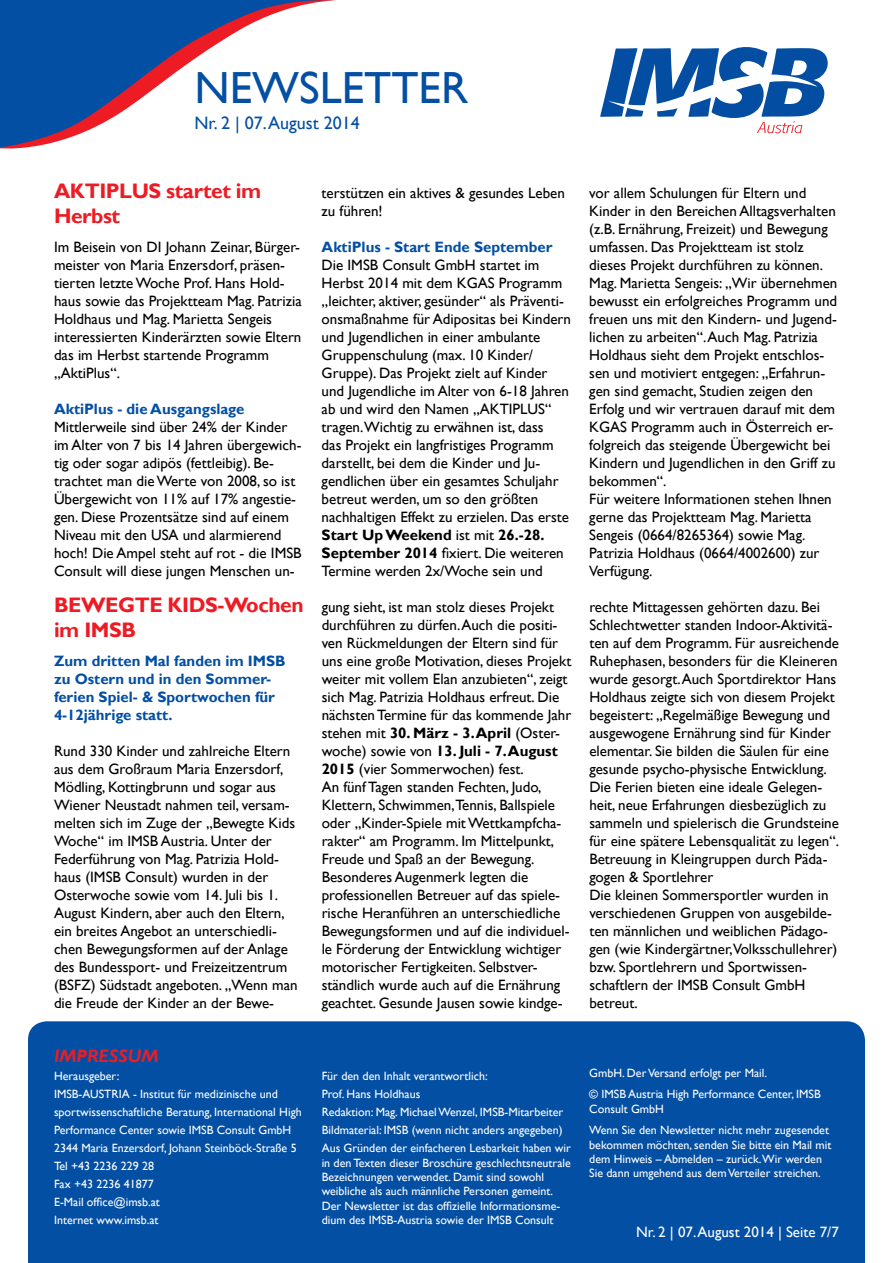
<style>
.page{position:relative;width:893px;height:1263px;background:#fff}
.page>*{position:absolute;margin:0;border:0;box-sizing:border-box;transform-origin:0 0}
.t1{font:45px "Gill Sans";color:#034fa3}
.t2{font:700 21px/25.2px "Gill Sans";letter-spacing:-.02em;color:#ed1c24}
.t3{font:18px "Gill Sans";color:#034fa3}
.t4{font:italic 700 18px "Gill Sans";color:#ed1c24}
.t5{font:15px/18px "Gill Sans";color:#000}
.t6{font:700 15px/18px "Gill Sans";color:#034fa3}
.t7{font:15px "Gill Sans";color:#fff}
.t8{font:12px/18px "Gill Sans";color:#fff}
.s1{font-weight:700}
</style>
<div class="page">
<svg style="left:0;top:0;width:336px;height:149px"></svg>
<svg style="left:600px;top:47px;width:228px;height:86px"></svg>
<div style="left:28px;top:1021px;width:837px;height:242px;background:#034fa3"></div>
<h1 class="t1" style="left:195px;top:62px;width:63px">Newsletter</h1>
<p class="t3" style="left:195px;top:112px;width:167px">Nr. 2 | 07. August 2014</p>
<h2 class="t2" style="left:54px;top:179px;width:209px">AKTIPLUS startet im<br>Herbst</h2>
<p class="t5" style="left:54px;top:238px;width:249px">Im Beisein von DI Johann Zeinar, Bürger&shy;meister von Maria Enzersdorf, präsen&shy;tierten letzte Woche Prof. Hans Hold&shy;haus sowie das Projektteam Mag. Patrizia Holdhaus und Mag. Marietta Sengeis interessierten Kinderärzten sowie Eltern das im Herbst startende Programm „AktiPlus“.</p>
<p class="t6" style="left:54px;top:400px;width:192px">AktiPlus - die Ausgangslage</p>
<p class="t5" style="left:54px;top:418px;width:249px">Mittlerweile sind über 24% der Kinder im Alter von 7 bis 14 Jahren übergewich&shy;tig oder sogar adipös (fettleibig). Be&shy;trachtet man die Werte von 2008, so ist Übergewicht von 11% auf 17% angestie&shy;gen. Diese Prozentsätze sind auf einem Niveau mit den USA und alarmierend hoch! Die Ampel steht auf rot - die IMSB Consult will diese jungen Menschen un-</p>
<p class="t5" style="left:322px;top:184px;width:245px">terstützen ein aktives &amp; gesundes Leben zu führen!</p>
<p class="t6" style="left:322px;top:238px;width:232px">AktiPlus - Start Ende September</p>
<p class="t5" style="left:322px;top:256px;width:251px">Die IMSB Consult GmbH startet im Herbst 2014 mit dem KGAS Programm „leichter, aktiver, gesünder“ als Präventi&shy;onsmaßnahme für Adipositas bei Kindern und Jugendlichen in einer ambulante Gruppenschulung (max. 10 Kinder/ Gruppe). Das Projekt zielt auf Kinder und Jugendliche im Alter von 6-18 Jahren ab und wird den Namen „AKTIPLUS“ tragen.Wichtig zu erwähnen ist, dass<br>das Projekt ein langfristiges Programm darstellt, bei dem die Kinder und Ju&shy;gendlichen über ein gesamtes Schuljahr betreut werden, um so den größten nachhaltigen Effekt zu erzielen. Das erste <span class="s1">Start Up Weekend</span> ist mit <span class="s1">26.-28.<br>September 2014</span> fixiert. Die weiteren Termine werden 2x/Woche sein und</p>
<p class="t5" style="left:589px;top:184px;width:250px">vor allem Schulungen für Eltern und Kinder in den Bereichen Alltagsverhalten (z.B. Ernährung, Freizeit) und Bewegung umfassen. Das Projektteam ist stolz dieses Projekt durchführen zu können.<br>Mag. Marietta Sengeis: „Wir übernehmen bewusst ein erfolgreiches Programm und freuen uns mit den Kindern- und Jugend&shy;lichen zu arbeiten“. Auch Mag. Patrizia Holdhaus sieht dem Projekt entschlos&shy;sen und motiviert entgegen: „Erfahrun&shy;gen sind gemacht, Studien zeigen den Erfolg und wir vertrauen darauf mit dem KGAS Programm auch in Österreich er&shy;folgreich das steigende Übergewicht bei Kindern und Jugendlichen in den Griff zu bekommen“.<br>Für weitere Informationen stehen Ihnen gerne das Projektteam Mag. Marietta Sengeis (0664/8265364) sowie Mag.<br>Patrizia Holdhaus (0664/4002600) zur Verfügung.</p>
<h2 class="t2" style="left:54px;top:593px;width:251px">BEWEGTE KIds-Wochen im IMSB</h2>
<p class="t6" style="left:54px;top:652px;width:233px">Zum dritten Mal fanden im IMSB zu Ostern und in den Sommer&shy;ferien Spiel- &amp; Sportwochen für<br>4-12jährige statt.</p>
<p class="t5" style="left:54px;top:742px;width:245px">Rund 330 Kinder und zahlreiche Eltern aus dem Großraum Maria Enzersdorf, Mödling, Kottingbrunn und sogar aus Wiener Neustadt nahmen teil, versam&shy;melten sich im Zuge der „Bewegte Kids Woche“ im IMSB Austria. Unter der Federführung von Mag. Patrizia Hold&shy;haus (IMSB Consult) wurden in der Osterwoche sowie vom 14. Juli bis 1.<br>August Kindern, aber auch den Eltern, ein breites Angebot an unterschiedli&shy;chen Bewegungsformen auf der Anlage des Bundessport- und Freizeitzentrum (BSFZ) Südstadt angeboten. „Wenn man die Freude der Kinder an der Bewe-</p>
<p class="t5" style="left:322px;top:598px;width:251px">gung sieht, ist man stolz dieses Projekt durchführen zu dürfen. Auch die positi&shy;ven Rückmeldungen der Eltern sind für uns eine große Motivation, dieses Projekt weiter mit vollem Elan anzubieten“, zeigt sich Mag. Patrizia Holdhaus erfreut. Die nächsten Termine für das kommende Jahr stehen mit <span class="s1">30. März - 3. April</span> (Oster&shy;woche) sowie von <span class="s1">13. Juli - 7. August 2015</span> (vier Sommerwochen) fest.<br>An fünf Tagen standen Fechten, Judo, Klettern, Schwimmen,Tennis, Ballspiele oder „Kinder-Spiele mit Wettkampfcha&shy;rakter“ am Programm. Im Mittelpunkt, Freude und Spaß an der Bewegung.<br>Besonderes Augenmerk legten die professionellen Betreuer auf das spiele&shy;rische Heranführen an unterschiedliche Bewegungsformen und auf die individuel&shy;le Förderung der Entwicklung wichtiger motorischer Fertigkeiten. Selbstver&shy;ständlich wurde auch auf die Ernährung geachtet. Gesunde Jausen sowie kindge-</p>
<p class="t5" style="left:589px;top:598px;width:251px">rechte Mittagessen gehörten dazu. Bei Schlechtwetter standen Indoor-Aktivitä&shy;ten auf dem Programm. Für ausreichende Ruhephasen, besonders für die Kleineren wurde gesorgt. Auch Sportdirektor Hans Holdhaus zeigte sich von diesem Projekt begeistert: „Regelmäßige Bewegung und ausgewogene Ernährung sind für Kinder elementar. Sie bilden die Säulen für eine gesunde psycho-physische Entwicklung.<br>Die Ferien bieten eine ideale Gelegen&shy;heit, neue Erfahrungen diesbezüglich zu sammeln und spielerisch die Grundsteine für eine spätere Lebensqualität zu legen“.<br>Betreuung in Kleingruppen durch Päda&shy;gogen &amp; Sportlehrer<br>Die kleinen Sommersportler wurden in verschiedenen Gruppen von ausgebilde&shy;ten männlichen und weiblichen Pädago&shy;gen (wie Kindergärtner,Volksschullehrer) bzw. Sportlehrern und Sportwissen&shy;schaftlern der IMSB Consult GmbH betreut.</p>
<p class="t4" style="left:54px;top:1045px;width:106px">IMPRESSUM</p>
<p class="t8" style="left:54px;top:1067px;width:249px">Herausgeber:<br>IMSB-AUSTRIA - Institut für medizinische und sportwissenschaftliche Beratung, International High<br>Performance Center sowie IMSB Consult GmbH<br>2344 Maria Enzersdorf, Johann Steinböck-Straße 5<br>Tel +43 2236 229 28<br>Fax +43 2236 41877<br>E-Mail office@imsb.at<br>Internet www.imsb.at</p>
<p class="t8" style="left:322px;top:1067px;width:251px">Für den den Inhalt verantwortlich:<br>Prof. Hans Holdhaus<br>Redaktion: Mag. Michael Wenzel, IMSB-Mitarbeiter Bildmaterial: IMSB (wenn nicht anders angegeben)<br>Aus Gründen der einfacheren Lesbarkeit haben wir</p>
<p class="t8" style="left:322px;top:1155px;width:251px;line-height:14.4px">in den Texten dieser Broschüre geschlechtsneutrale Bezeichnungen verwendet. Damit sind sowohl weibliche als auch männliche Personen gemeint.<br>Der Newsletter ist das offizielle Informationsme&shy;dium des IMSB-Austria sowie der IMSB Consult</p>
<p class="t8" style="left:589px;top:1062px;width:233px;line-height:21.6px">GmbH. Der Versand erfolgt per Mail.<br>© IMSB Austria High Performance Center, IMSB</p>
<p class="t8" style="left:589px;top:1098px;width:241px;line-height:21.6px">Consult GmbH<br>Wenn Sie den Newsletter nicht mehr zugesendet</p>
<p class="t8" style="left:589px;top:1137px;width:244px;line-height:14.4px">bekommen möchten, senden Sie bitte ein Mail mit dem Hinweis – Abmelden – zurück.Wir werden<br>Sie dann umgehend aus dem Verteiler streichen.</p>
<p class="t7" style="left:636px;top:1223px;width:204px">Nr. 2 | 07. August 2014 | Seite 7/7</p>
</div>
